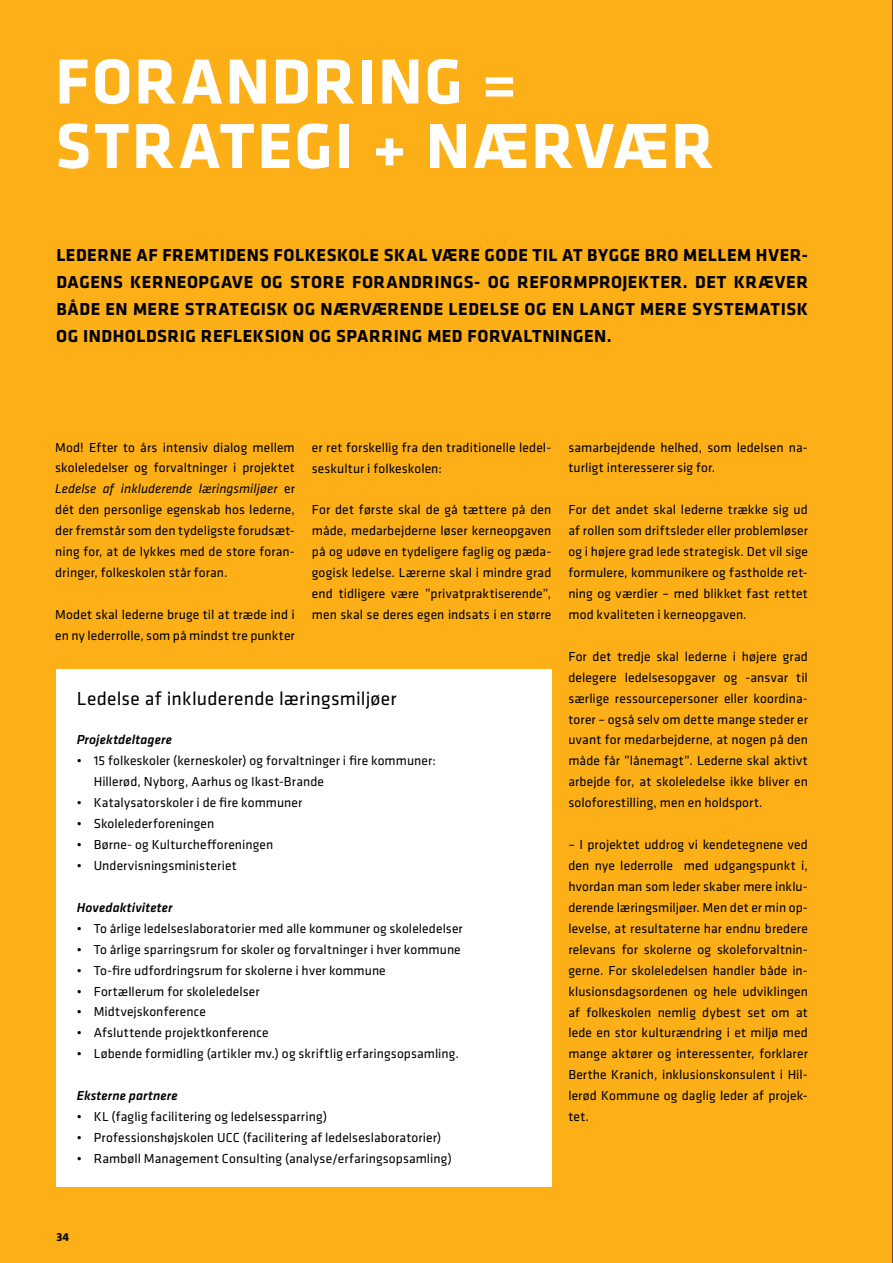
<style>
.page{position:relative;width:893px;height:1263px;background:#fcaf17}
.page>*{position:absolute;margin:0;border:0;box-sizing:border-box;transform-origin:0 0}
.t1{font:700 66px/64.5px "Klavika Basic";letter-spacing:.025em;color:#fff}
.t2{font:19.5px "Klavika Basic";letter-spacing:.01em;color:#000}
.t3{font:700 18px/27px "Klavika Basic";letter-spacing:.025em;color:#000;text-align:justify}
.t4{font:13.5px/20.9px "Klavika Basic";letter-spacing:.005em;color:#000;text-align:justify}
.t5{font:italic 500 13.5px "Klavika Basic";letter-spacing:.01em;color:#000}
.t6{font:700 12px "Klavika Basic";color:#000}
.s1{font-style:italic}
</style>
<div class="page">
<div style="left:56px;top:669px;width:495px;height:517px;background:#fff"></div>
<hr style="left:892px;top:0;width:1px;height:1263px;background:#000">
<h1 class="t1" style="left:55px;top:46px;width:660px">FORANDRING =<br>STRATEGI + NÆRVÆR</h1>
<p class="t3" style="left:56px;top:241px;width:753px">LEDERNE AF FREMTIDENS FOLKESKOLE SKAL VÆRE GODE TIL AT BYGGE BRO MELLEM HVER-DAGENS KERNEOPGAVE OG STORE FORANDRINGS- OG REFORMPROJEKTER. DET KRÆVER BÅDE EN MERE STRATEGISK OG NÆRVÆRENDE LEDELSE OG EN LANGT MERE SYSTEMATISK OG INDHOLDSRIG REFLEKSION OG SPARRING MED FORVALTNINGEN.</p>
<p class="t4" style="left:55px;top:436px;width:241px">Mod! Efter to års intensiv dialog mellem skoleledelser og forvaltninger i projektet <span class="s1">Ledelse af inkluderende læringsmiljøer</span> er dét den personlige egenskab hos lederne, der fremstår som den tydeligste forudsæt&shy;ning for, at de lykkes med de store foran&shy;dringer, folkeskolen står foran.</p>
<p class="t4" style="left:55px;top:603px;width:241px">Modet skal lederne bruge til at træde ind i en ny lederrolle, som på mindst tre punkter</p>
<p class="t4" style="left:312px;top:436px;width:241px">er ret forskellig fra den traditionelle ledel&shy;seskultur i folkeskolen:</p>
<p class="t4" style="left:312px;top:499px;width:241px">For det første skal de gå tættere på den måde, medarbejderne løser kerneopgaven på og udøve en tydeligere faglig og pæda&shy;gogisk ledelse. Lærerne skal i mindre grad end tidligere være ”privatpraktiserende”, men skal se deres egen indsats i en større</p>
<h2 class="t2" style="left:77px;top:685px;width:321px">Ledelse af inkluderende læringsmiljøer</h2>
<p class="t5" style="left:77px;top:731px;width:97px">Projektdeltagere</p>
<p class="t4" style="left:94px;top:750px;width:344px;text-indent:-17px">• 15 folkeskoler (kerneskoler) og forvaltninger i fire kommuner:<br>Hillerød, Nyborg, Aarhus og Ikast-Brande</p>
<p class="t4" style="left:77px;top:792px;width:227px">• Katalysatorskoler i de fire kommuner</p>
<p class="t4" style="left:77px;top:813px;width:139px">• Skolelederforeningen</p>
<p class="t4" style="left:77px;top:834px;width:198px">• Børne- og Kulturchefforeningen</p>
<p class="t4" style="left:77px;top:855px;width:162px">• Undervisningsministeriet</p>
<p class="t5" style="left:77px;top:898px;width:97px">Hovedaktiviteter</p>
<p class="t4" style="left:77px;top:917px;width:388px">• To årlige ledelseslaboratorier med alle kommuner og skoleledelser</p>
<p class="t4" style="left:77px;top:938px;width:386px">• To årlige sparringsrum for skoler og forvaltninger i hver kommune</p>
<p class="t4" style="left:77px;top:959px;width:311px">• To-fire udfordringsrum for skolerne i hver kommune</p>
<p class="t4" style="left:77px;top:980px;width:184px">• Fortællerum for skoleledelser</p>
<p class="t4" style="left:77px;top:1001px;width:131px">• Midtvejskonference</p>
<p class="t4" style="left:77px;top:1022px;width:193px">• Afsluttende projektkonference</p>
<p class="t4" style="left:77px;top:1043px;width:384px">• Løbende formidling (artikler mv.) og skriftlig erfaringsopsamling.</p>
<p class="t5" style="left:77px;top:1087px;width:102px">Eksterne partnere</p>
<p class="t4" style="left:77px;top:1106px;width:252px">• KL (faglig facilitering og ledelsessparring)</p>
<p class="t4" style="left:77px;top:1127px;width:366px">• Professionshøjskolen UCC (facilitering af ledelseslaboratorier)</p>
<p class="t4" style="left:77px;top:1147px;width:377px">• Rambøll Management Consulting (analyse/erfaringsopsamling)</p>
<p class="t4" style="left:568px;top:436px;width:241px">samarbejdende helhed, som ledelsen na&shy;turligt interesserer sig for.</p>
<p class="t4" style="left:568px;top:499px;width:241px">For det andet skal lederne trække sig ud af rollen som driftsleder eller problemløser og i højere grad lede strategisk. Det vil sige formulere, kommunikere og fastholde ret&shy;ning og værdier – med blikket fast rettet mod kvaliteten i kerneopgaven.</p>
<p class="t4" style="left:568px;top:645px;width:241px">For det tredje skal lederne i højere grad delegere ledelsesopgaver og -ansvar til særlige ressourcepersoner eller koordina&shy;torer – også selv om dette mange steder er uvant for medarbejderne, at nogen på den måde får ”lånemagt”. Lederne skal aktivt arbejde for, at skoleledelse ikke bliver en soloforestilling, men en holdsport.</p>
<p class="t4" style="left:568px;top:834px;width:241px">– I projektet uddrog vi kendetegnene ved den nye lederrolle med udgangspunkt i, hvordan man som leder skaber mere inklu&shy;derende læringsmiljøer. Men det er min op&shy;levelse, at resultaterne har endnu bredere relevans for skolerne og skoleforvaltnin&shy;gerne. For skoleledelsen handler både in&shy;klusionsdagsordenen og hele udviklingen af folkeskolen nemlig dybest set om at lede en stor kulturændring i et miljø med mange aktører og interessenter, forklarer Berthe Kranich, inklusionskonsulent i Hil&shy;lerød Kommune og daglig leder af projek&shy;tet.</p>
<p class="t6" style="left:56px;top:1228px;width:14px">34</p>
</div>
